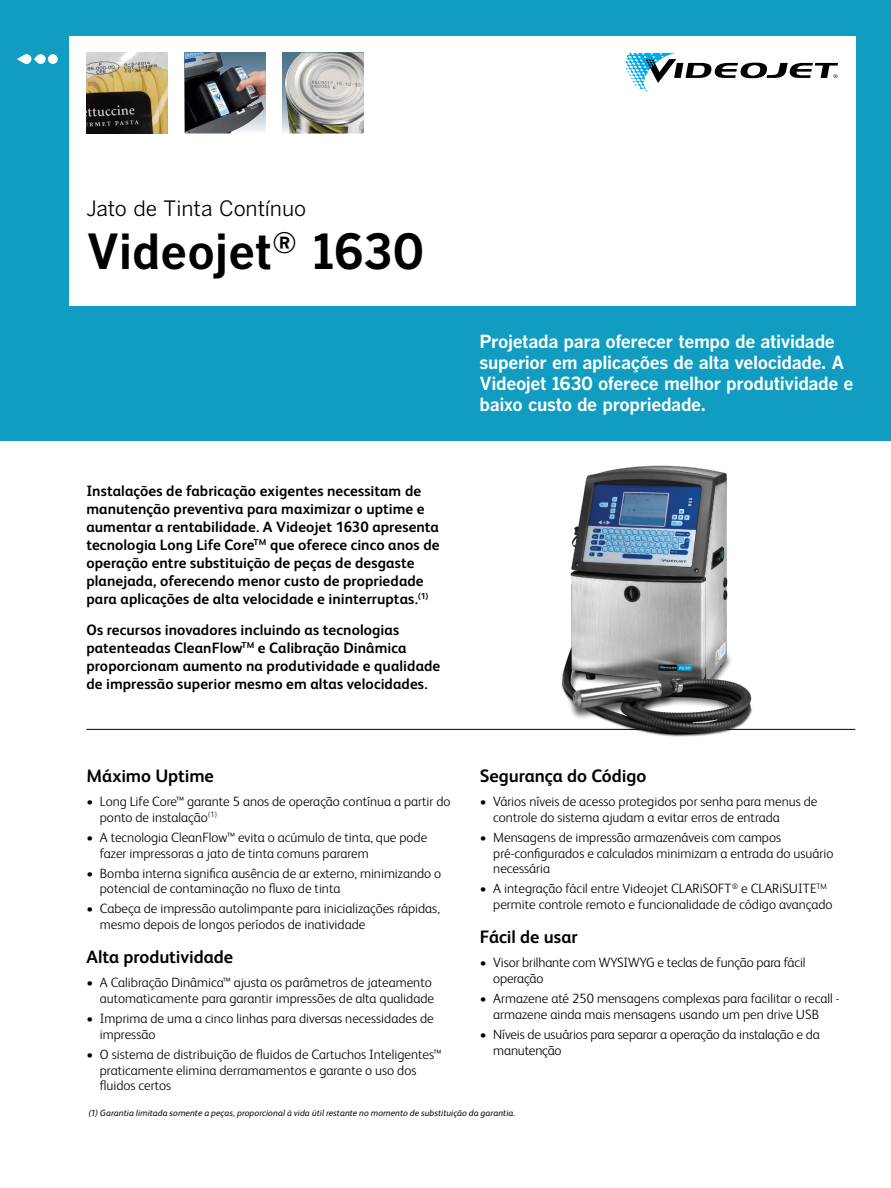
<style>
.page{position:relative;width:891px;height:1188px;background:#fff}
.page>*{position:absolute;margin:0;border:0;box-sizing:border-box;transform-origin:0 0}
.t1{font:700 48px "Benton Gothic";color:#000}
.t2{font:21px "Benton Gothic";letter-spacing:-.005em;color:#000}
.t3{font:700 18px/21px "Benton Gothic";letter-spacing:-.02em;color:#fff}
.t4{font:700 18px "FS Albert Pro";letter-spacing:-.005em;color:#000}
.t5{font:700 15px/18px "FS Albert Pro";letter-spacing:.005em;color:#000}
.t6{font:300 13.5px/15.8px "FS Albert Pro";color:#000}
.t7{font:italic 9px "FS Albert Pro";letter-spacing:.005em;color:#000}
</style>
<div class="page">
<div style="left:0;top:0;width:891px;height:441px;background:#109dc1"></div>
<div style="left:69px;top:36px;width:786px;height:270px;background:#fff"></div>
<div style="left:48px;top:54px;width:10px;height:10px;background:#fff;border-radius:50%"></div>
<svg style="left:17px;top:54px;width:29px;height:10px"></svg>
<hr style="left:86px;top:729px;width:769px;height:1px;background:#000">
<svg style="left:283px;top:53px;width:2px;height:79px"></svg>
<img style="left:285px;top:53px;width:79px;height:81px">
<img style="left:86px;top:53px;width:81px;height:81px">
<svg style="left:625px;top:53px;width:213px;height:39px"></svg>
<img style="left:549px;top:465px;width:215px;height:272px">
<img style="left:185px;top:53px;width:81px;height:81px">
<h2 class="t2" style="left:86px;top:197px;width:221px">Jato de Tinta Contínuo</h2>
<h1 class="t1" style="left:86px;top:224px;width:340px">Videojet<sup>®</sup> 1630</h1>
<p class="t5" style="left:86px;top:481px;width:355px">Instalações de fabricação exigentes necessitam de manutenção preventiva para maximizar o uptime e aumentar a rentabilidade. A Videojet 1630 apresenta tecnologia Long Life Core<sup>TM</sup> que oferece cinco anos de operação entre substituição de peças de desgaste planejada, oferecendo menor custo de propriedade para aplicações de alta velocidade e ininterruptas.<sup>(1)</sup></p>
<p class="t5" style="left:86px;top:620px;width:355px">Os recursos inovadores incluindo as tecnologias patenteadas CleanFlow<sup>TM</sup> e Calibração Dinâmica proporcionam aumento na produtividade e qualidade de impressão superior mesmo em altas velocidades.</p>
<h3 class="t3" style="left:480px;top:332px;width:376px">Projetada para oferecer tempo de atividade superior em aplicações de alta velocidade. A Videojet 1630 oferece melhor produtividade e baixo custo de propriedade.</h3>
<h3 class="t4" style="left:86px;top:763px;width:129px">Máximo Uptime</h3>
<p class="t6" style="left:100px;top:793px;width:352px;text-indent:-14px">• Long Life Core™ garante 5 anos de operação contínua a partir do ponto de instalação<sup>(1)</sup></p>
<p class="t6" style="left:100px;top:829px;width:329px;text-indent:-14px">• A tecnologia CleanFlow™ evita o acúmulo de tinta, que pode fazer impressoras a jato de tinta comuns pararem</p>
<p class="t6" style="left:100px;top:864px;width:343px;text-indent:-14px">• Bomba interna significa ausência de ar externo, minimizando o potencial de contaminação no fluxo de tinta</p>
<p class="t6" style="left:100px;top:900px;width:342px;text-indent:-14px">• Cabeça de impressão autolimpante para inicializações rápidas, mesmo depois de longos períodos de inatividade</p>
<h3 class="t4" style="left:86px;top:944px;width:148px">Alta produtividade</h3>
<p class="t6" style="left:86px;top:974px;width:349px;text-align:right">• A Calibração Dinâmica™ ajusta os parâmetros de jateamento automaticamente para garantir impressões de alta qualidade</p>
<p class="t6" style="left:100px;top:1010px;width:335px;text-indent:-14px">• Imprima de uma a cinco linhas para diversas necessidades de impressão</p>
<p class="t6" style="left:100px;top:1045px;width:343px;text-indent:-14px">• O sistema de distribuição de fluidos de Cartuchos Inteligentes™ praticamente elimina derramamentos e garante o uso dos fluidos certos</p>
<h3 class="t4" style="left:480px;top:763px;width:168px">Segurança do Código</h3>
<p class="t6" style="left:493px;top:793px;width:326px;text-indent:-14px">• Vários níveis de acesso protegidos por senha para menus de controle do sistema ajudam a evitar erros de entrada</p>
<p class="t6" style="left:493px;top:829px;width:342px;text-indent:-14px">• Mensagens de impressão armazenáveis com campos pré-configurados e calculados minimizam a entrada do usuário necessária</p>
<p class="t6" style="left:493px;top:880px;width:341px;text-indent:-14px">• A integração fácil entre Videojet CLARiSOFT<sup>®</sup> e CLARiSUITE<sup>TM </sup>permite controle remoto e funcionalidade de código avançado</p>
<h3 class="t4" style="left:480px;top:924px;width:99px">Fácil de usar</h3>
<p class="t6" style="left:493px;top:954px;width:314px;text-indent:-14px">• Visor brilhante com WYSIWYG e teclas de função para fácil operação</p>
<p class="t6" style="left:480px;top:990px;width:361px;text-align:center">• Armazene até 250 mensagens complexas para facilitar o recall - armazene ainda mais mensagens usando um pen drive USB</p>
<p class="t6" style="left:493px;top:1025px;width:328px;text-indent:-14px">• Níveis de usuários para separar a operação da instalação e da manutenção</p>
<p class="t7" style="left:88px;top:1107px;width:429px">(1) Garantia limitada somente a peças, proporcional à vida útil restante no momento de substituição da garantia.</p>
</div>
